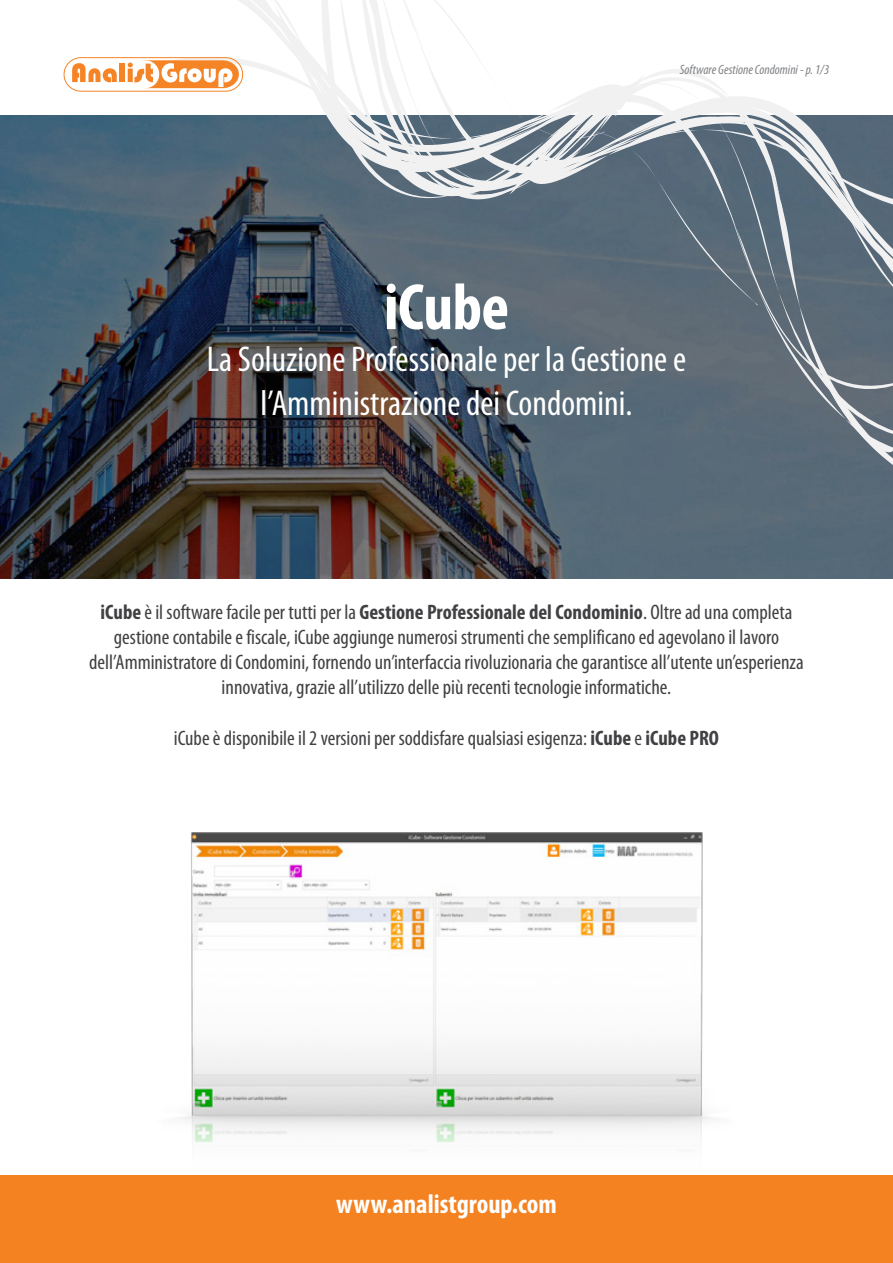
<style>
.page{position:relative;width:893px;height:1263px;background:#fff}
.page>*{position:absolute;margin:0;border:0;box-sizing:border-box;transform-origin:0 0}
.t1{font:700 condensed 66px "Myriad Pro";letter-spacing:-.01em;color:#fff}
.t2{font:condensed 36px/43.2px "Myriad Pro";color:#fff;text-align:center}
.t3{font:700 condensed 27px "Myriad Pro";color:#fff}
.t4{font:condensed 21px/25.2px "Myriad Pro";color:#414042;text-align:center}
.t5{font:italic condensed 13.5px "Myriad Pro";color:#808285}
.s1{font-weight:700}
</style>
<div class="page">
<img style="left:182px;top:832px;width:529px;height:311px">
<img style="left:0;top:116px;width:893px;height:462px">
<svg style="left:515px;top:306px;width:378px;height:191px;fill:#5a6a77"></svg>
<div style="left:0;top:1176px;width:893px;height:87px;background:#f58220"></div>
<div style="left:64px;top:57px;width:179px;height:34px;border:1px solid #f58427;border-radius:17px"></div>
<svg style="left:72px;top:63px;width:45px;height:19px"></svg>
<div style="left:120px;top:64px;width:5px;height:18px;background:#f58427"></div>
<svg style="left:128px;top:0;width:765px;height:306px"></svg>
<h1 class="t1" style="left:384px;top:266px;width:127px">iCube</h1>
<p class="t5" style="left:680px;top:61px;width:151px">Software Gestione Condomini - p. 1/3</p>
<h2 class="t2" style="left:207px;top:337px;width:481px">La Soluzione Professionale per la Gestione e l’Amministrazione dei Condomini.</h2>
<p class="t4" style="left:89px;top:599px;width:716px"><span class="s1">iCube</span> è il software facile per tutti per la <span class="s1">Gestione Professionale del Condominio</span>. Oltre ad una completa gestione contabile e fiscale, iCube aggiunge numerosi strumenti che semplificano ed agevolano il lavoro dell’Amministratore di Condomini, fornendo un’interfaccia rivoluzionaria che garantisce all’utente un’esperienza innovativa, grazie all’utilizzo delle più recenti tecnologie informatiche.</p>
<p class="t4" style="left:174px;top:725px;width:547px">iCube è disponibile il 2 versioni per soddisfare qualsiasi esigenza: <span class="s1">iCube</span> e <span class="s1">iCube PRO</span></p>
<p class="t3" style="left:336px;top:1187px;width:222px">www.analistgroup.com</p>
</div>
